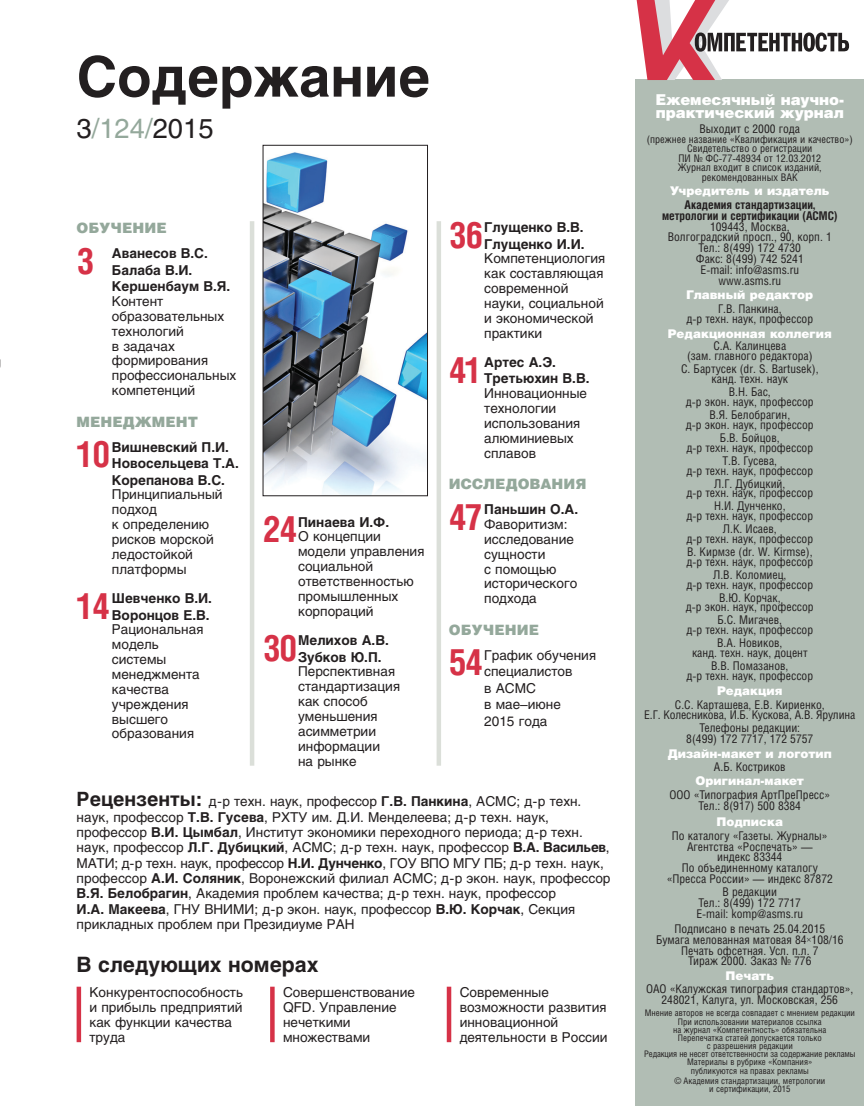
<style>
.page{position:relative;width:864px;height:1106px;background:#fff}
.page>*{position:absolute;margin:0;border:0;box-sizing:border-box;transform-origin:0 0}
.t1{font:700 55.5px "Helios";color:#231f20}
.t2{font:700 36.3px "Helios Cond";letter-spacing:-.05em;color:#d63247}
.t3{font:27.15px "Helios";color:#231f20}
.t4{font:700 21px "Helios";color:#231f20}
.t5{font:900 15px/13.5px "Helios";letter-spacing:-.005em;color:#fff}
.t6{font:900 14.25px "Helios";letter-spacing:.005em;color:#94a89b}
.t7{font:13.5px/14.9px "Helios";color:#231f20}
.t8{font:700 13.5px/16.5px "Helios";color:#231f20}
.t9{font:12px/10.8px "Helios Cond";color:#231f20;text-align:center}
.t10{font:900 12px "Helios";color:#fff}
.t11{font:700 12px/10.8px "Helios Cond";color:#231f20;text-align:center}
.t12{font:10.5px/9.4px "Helios Cond";color:#231f20;text-align:center}
.t13{font:9px/8.1px "Helios Cond";color:#231f20;text-align:center}
.s1{color:#94a89b}
.s2{font-weight:700;font-size:19.5px}
.s3{font-weight:700}
</style>
<div class="page">
<div style="left:635px;top:80px;width:228px;height:1026px;background:#b1bdb4"></div>
<img style="left:265px;top:152px;width:160px;height:342px">
<div style="left:263px;top:145px;width:164px;height:351px;border:1px solid #231f20"></div>
<svg style="left:636px;top:0;width:212px;height:80px"></svg>
<hr style="left:250px;top:221px;width:4px;height:544px;background:#dbdfd9">
<div style="left:436px;top:221px;width:5px;height:544px;background:#dbdfd9"></div>
<hr style="left:77px;top:986px;width:4px;height:56px;background:#d63247">
<svg style="left:270px;top:986px;width:4px;height:56px"></svg>
<div style="left:446px;top:986px;width:5px;height:56px;background:#d63247"></div>
<h1 class="t1" style="left:77px;top:47px;width:355px">Содержание</h1>
<h3 class="t3" style="left:77px;top:114px;width:138px">3<span class="s1">/124/</span>2015</h3>
<p class="t6" style="left:77px;top:220px;width:92px">ОБУЧЕНИЕ</p>
<h2 class="t2" style="left:77px;top:239px;width:20px">3</h2>
<p class="t8" style="left:112px;top:245px;width:120px">Аванесов В.С.<br>Балаба В.И.<br>Кершенбаум В.Я.</p>
<p class="t7" style="left:112px;top:294px;width:126px">Контент образовательных технологий<br>в задачах формирования профессиональных компетенций</p>
<p class="t6" style="left:77px;top:413px;width:123px">МЕНЕДЖМЕНТ</p>
<h2 class="t2" style="left:77px;top:433px;width:35px">10</h2>
<p class="t8" style="left:112px;top:439px;width:128px">Вишневский П.И.<br>Новосельцева Т.А.<br>Корепанова В.С.</p>
<p class="t7" style="left:112px;top:487px;width:112px">Принципиальный подход<br>к определению рисков морской ледостойкой платформы</p>
<h2 class="t2" style="left:77px;top:584px;width:35px">14</h2>
<p class="t8" style="left:112px;top:590px;width:102px">Шевченко В.И.<br>Воронцов Е.В.</p>
<p class="t7" style="left:112px;top:622px;width:93px">Рациональная модель системы менеджмента качества учреждения высшего образования</p>
<h2 class="t2" style="left:263px;top:507px;width:36px">24</h2>
<p class="t8" style="left:298px;top:514px;width:93px">Пинаева И.Ф.</p>
<p class="t7" style="left:298px;top:529px;width:128px">О концепции модели управления социальной ответственностью промышленных корпораций</p>
<h2 class="t2" style="left:263px;top:626px;width:36px">30</h2>
<p class="t8" style="left:298px;top:632px;width:92px">Мелихов А.В.<br>Зубков Ю.П.</p>
<p class="t7" style="left:298px;top:664px;width:103px">Перспективная стандартизация как способ уменьшения асимметрии информации<br>на рынке</p>
<h2 class="t2" style="left:448px;top:213px;width:36px">36</h2>
<p class="t8" style="left:484px;top:219px;width:102px">Глущенко В.В.<br>Глущенко И.И.</p>
<p class="t7" style="left:484px;top:251px;width:123px">Компетенциология как составляющая современной науки, социальной и экономической практики</p>
<h2 class="t2" style="left:448px;top:348px;width:35px">41</h2>
<p class="t8" style="left:484px;top:354px;width:107px">Артес А.Э.<br>Третьюхин В.В.</p>
<p class="t7" style="left:484px;top:386px;width:104px">Инновационные технологии использования алюминиевых сплавов</p>
<p class="t6" style="left:448px;top:476px;width:139px">ИССЛЕДОВАНИЯ</p>
<h2 class="t2" style="left:448px;top:495px;width:35px">47</h2>
<p class="t8" style="left:484px;top:501px;width:95px">Паньшин О.А.</p>
<p class="t7" style="left:484px;top:517px;width:94px">Фаворитизм: исследование сущности<br>с помощью исторического подхода</p>
<p class="t6" style="left:448px;top:621px;width:92px">ОБУЧЕНИЕ</p>
<h2 class="t2" style="left:448px;top:640px;width:36px">54</h2>
<p class="t7" style="left:484px;top:647px;width:113px;line-height:16.5px">График обучения специалистов<br>в АСМС<br>в мае–июне<br>2015 года</p>
<p class="t7" style="left:77px;top:794px;width:535px;line-height:15.3px"><span class="s2">Рецензенты:</span> д-р техн. наук, профессор <span class="s3">Г.В. Панкина</span>, АСМС; д-р техн. наук, профессор <span class="s3">Т.В. Гусева</span>, РХТУ им. Д.И. Менделеева; д-р техн. наук, профессор <span class="s3">В.И. Цымбал</span>, Институт экономики переходного периода; д-р техн. наук, профессор <span class="s3">Л.Г. Дубицкий</span>, АСМС; д-р техн. наук, профессор <span class="s3">В.А. Васильев</span>, МАТИ; д-р техн. наук, профессор <span class="s3">Н.И. Дунченко</span>, ГОУ ВПО МГУ ПБ; д-р техн. наук, профессор <span class="s3">А.И. Соляник</span>, Воронежский филиал АСМС; д-р экон. наук, профессор <span class="s3">В.Я. Белобрагин</span>, Академия проблем качества; д-р техн. наук, профессор<br><span class="s3">И.А. Макеева</span>, ГНУ ВНИМИ; д-р экон. наук, профессор <span class="s3">В.Ю. Корчак</span>, Секция прикладных проблем при Президиуме РАН</p>
<h3 class="t4" style="left:77px;top:953px;width:243px">В следующих номерах</h3>
<p class="t7" style="left:89px;top:985px;width:155px">Конкурентоспособность и прибыль предприятий как функции качества труда</p>
<p class="t7" style="left:283px;top:985px;width:133px">Совершенствование<br>QFD. Управление нечеткими множествами</p>
<p class="t7" style="left:459px;top:985px;width:149px">Современные возможности развития инновационной деятельности в России</p>
<p class="t5" style="left:655px;top:92px;width:190px">Ежемесячный научно&shy;практический журнал</p>
<p class="t9" style="left:699px;top:123px;width:102px">Выходит с 2000 года</p>
<p class="t12" style="left:646px;top:134px;width:207px">(прежнее название «Квалификация и качество»)<br>Свидетельство о регистрации<br>ПИ № ФС-77-48934 от 12.03.2012<br>Журнал входит в список изданий, рекомендованных ВАК</p>
<p class="t10" style="left:670px;top:184px;width:161px">Учредитель и издатель</p>
<p class="t11" style="left:661px;top:199px;width:177px">Академия стандартизации, метрологии и сертификации (АСМС)</p>
<p class="t9" style="left:667px;top:221px;width:166px">109443, Москва,<br>Волгоградский просп., 90, корп. 1<br>Тел.: 8(499) 172 4730<br>Факс: 8(499) 742 5241<br>E-mail: info@asms.ru www.asms.ru</p>
<p class="t10" style="left:686px;top:288px;width:128px">Главный редактор</p>
<p class="t9" style="left:686px;top:303px;width:128px">Г.В. Панкина,<br>д-р техн. наук, профессор</p>
<p class="t10" style="left:667px;top:326px;width:165px">Редакционная коллегия</p>
<p class="t9" style="left:686px;top:341px;width:127px;line-height:9.8px">С.А. Калинцева<br>(зам. главного редактора)</p>
<p class="t9" style="left:680px;top:364px;width:139px;line-height:9.8px">С. Бартусек (dr. S. Bartusek), канд. техн. наук</p>
<p class="t9" style="left:685px;top:387px;width:129px;line-height:9.8px">В.Н. Бас,<br>д-р экон. наук, профессор</p>
<p class="t9" style="left:685px;top:410px;width:129px;line-height:9.8px">В.Я. Белобрагин,<br>д-р экон. наук, профессор</p>
<p class="t9" style="left:686px;top:432px;width:128px;line-height:9.8px">Б.В. Бойцов,<br>д-р техн. наук, профессор</p>
<p class="t9" style="left:686px;top:455px;width:128px;line-height:9.8px">Т.В. Гусева,<br>д-р техн. наук, профессор</p>
<p class="t9" style="left:686px;top:478px;width:128px;line-height:9.8px">Л.Г. Дубицкий,<br>д-р техн. наук, профессор</p>
<p class="t9" style="left:686px;top:501px;width:128px;line-height:9.8px">Н.И. Дунченко,<br>д-р техн. наук, профессор</p>
<p class="t9" style="left:686px;top:524px;width:128px;line-height:9.8px">Л.К. Исаев,<br>д-р техн. наук, профессор</p>
<p class="t9" style="left:686px;top:546px;width:128px;line-height:9.8px;text-align:left">В. Кирмзе (dr. W. Kirmse), д-р техн. наук, профессор</p>
<p class="t9" style="left:686px;top:569px;width:128px;line-height:9.8px">Л.В. Коломиец,<br>д-р техн. наук, профессор</p>
<p class="t9" style="left:685px;top:592px;width:129px;line-height:9.8px">В.Ю. Корчак,<br>д-р экон. наук, профессор</p>
<p class="t9" style="left:686px;top:615px;width:128px;line-height:9.8px">Б.С. Мигачев,<br>д-р техн. наук, профессор</p>
<p class="t9" style="left:691px;top:638px;width:117px;line-height:9.8px">В.А. Новиков,<br>канд. техн. наук, доцент</p>
<p class="t9" style="left:686px;top:660px;width:128px;line-height:9.8px">В.В. Помазанов,<br>д-р техн. наук, профессор</p>
<p class="t10" style="left:716px;top:684px;width:67px">Редакция</p>
<p class="t9" style="left:644px;top:698px;width:212px">С.С. Карташева, Е.В. Кириенко,<br>Е.Г. Колесникова, И.Б. Кускова, А.В. Ярулина</p>
<p class="t9" style="left:686px;top:722px;width:128px">Телефоны редакции:<br>8(499) 172 7717, 172 5757</p>
<p class="t10" style="left:667px;top:746px;width:165px">Дизайн-макет и логотип</p>
<p class="t9" style="left:713px;top:761px;width:73px">А.Б. Костриков</p>
<p class="t10" style="left:695px;top:774px;width:110px">Оригинал-макет</p>
<p class="t9" style="left:669px;top:789px;width:162px">ООО «Типография АртПреПресс»<br>Тел.: 8(917) 500 8384</p>
<p class="t10" style="left:716px;top:815px;width:68px">Подписка</p>
<p class="t9" style="left:666px;top:829px;width:167px">По каталогу «Газеты. Журналы»<br>Агентства «Роспечать» —<br>индекс 83344<br>По объединенному каталогу «Пресса России» — индекс 87872</p>
<p class="t9" style="left:696px;top:886px;width:108px">В редакции<br>Тел.: 8(499) 172 7717<br>E-mail: komp@asms.ru</p>
<p class="t9" style="left:655px;top:923px;width:189px">Подписано в печать 25.04.2015<br>Бумага мелованная матовая 84 108/16<br>Печать офсетная. Усл. п.л. 7<br>Тираж 2000. Заказ № 776</p>
<p class="t10" style="left:725px;top:968px;width:50px">Печать</p>
<p class="t9" style="left:645px;top:983px;width:209px">ОАО «Калужская типография стандартов»,<br>248021, Калуга, ул. Московская, 256</p>
<p class="t13" style="left:644px;top:1009px;width:213px">Мнение авторов не всегда совпадает с мнением редакции При использовании материалов ссылка<br>на журнал «Компетентность» обязательна<br>Перепечатка статей допускается только<br>с разрешения редакции<br>Редакция не несет ответственности за содержание рекламы Материалы в рубрике «Компания»<br>публикуются на правах рекламы</p>
<p class="t13" style="left:674px;top:1076px;width:152px">© Академия стандартизации, метрологии и сертификации, 2015</p>
</div>
